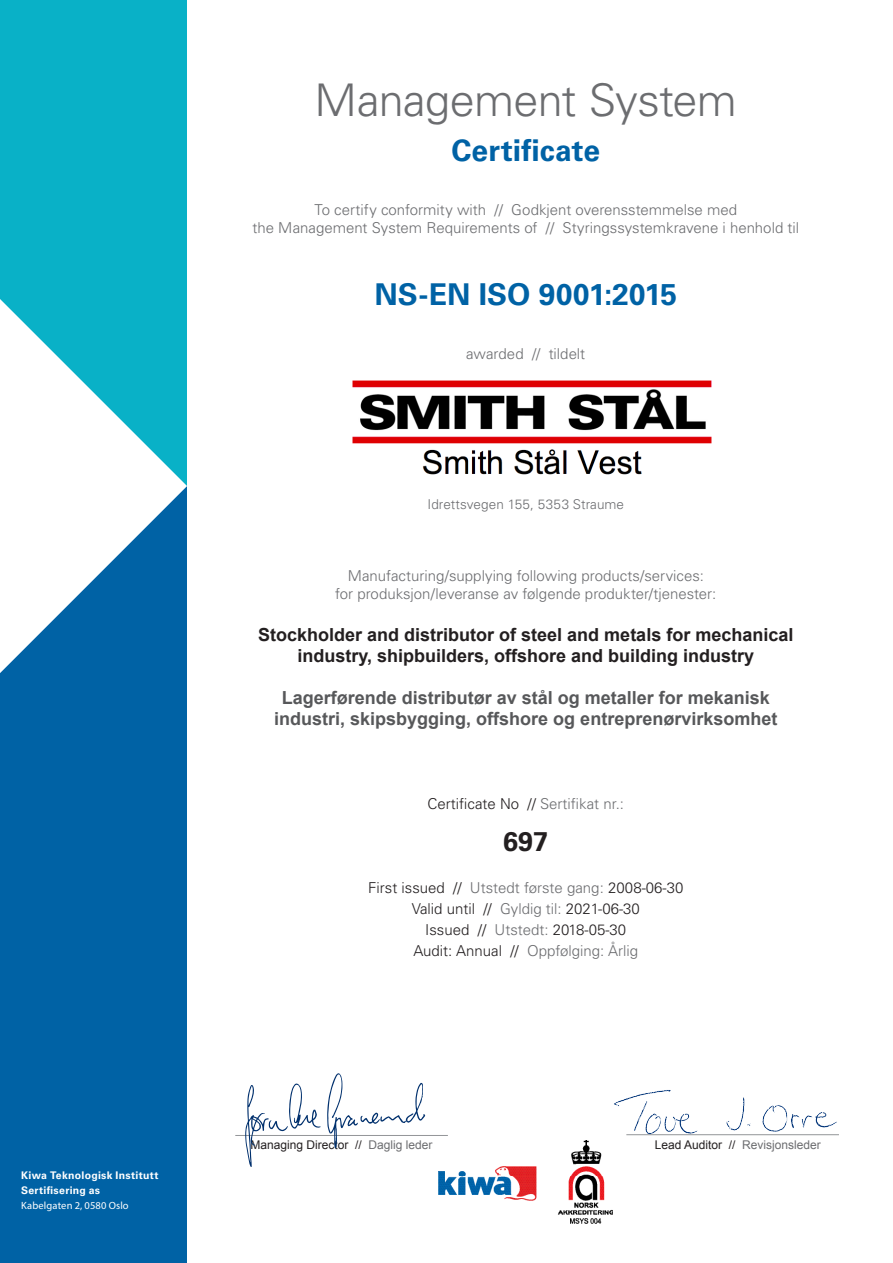
<style>
.page{position:relative;width:893px;height:1263px;background:#fff}
.page>*{position:absolute;margin:0;border:0;box-sizing:border-box;transform-origin:0 0}
.certificate_title{font:300 45px "Univers LT Std";letter-spacing:-.015em;color:#6c6d70}
.certificate{font:700 30px "Univers LT Std";letter-spacing:.005em;color:#0062a5}
.t1{font:700 27px "Univers LT Std";color:#231f20}
.t2{font:700 18px "Arial";color:#231f20}
.t3{font:700 18px "Arial";color:#57585a}
.explanation_text{font:300 15px "Univers LT Std";color:#6c6d70}
.t4{font:300 15px "Univers LT Std";color:#231f20}
.explanation_text-2{font:300 13.5px "Univers LT Std";letter-spacing:.005em;color:#6c6d70}
.t5{font:12px "Arial";color:#231f20}
.t6{font:12px "Arial";color:#6c6d70}
.t7{font:700 10.5px/15px "Univers LT Std";letter-spacing:.025em;color:#fff}
.t8{font:10.5px "Myriad Pro";letter-spacing:.015em;color:#fff}
.s1{color:#6c6d70}
.s2{color:#231f20}
</style>
<div class="page">
<div style="left:0;top:486px;width:187px;height:777px;background:#0062a5"></div>
<div style="left:0;top:0;width:187px;height:486px;background:#09b1c7"></div>
<svg style="left:0;top:299px;width:187px;height:374px;fill:#fff"></svg>
<img style="left:614px;top:1090px;width:223px;height:44px">
<hr style="left:235px;top:1135px;width:213px;height:1px;background:#939598">
<hr style="left:626px;top:1134px;width:213px;height:1px;background:#939598">
<img style="left:439px;top:1140px;width:174px;height:83px">
<svg style="left:327px;top:1073px;width:98px;height:75px"></svg>
<svg style="left:245px;top:1083px;width:76px;height:84px"></svg>
<img style="left:352px;top:380px;width:360px;height:95px">
<p class="t7" style="left:21px;top:1168px;width:139px">Kiwa Teknologisk Institutt<br>Sertifisering as</p>
<p class="t8" style="left:21px;top:1199px;width:109px">Kabelgaten 2, 0580 Oslo</p>
<p class="certificate_title" style="left:315px;top:72px;width:424px">Management System</p>
<p class="certificate" style="left:451px;top:132px;width:150px">Certificate</p>
<p class="explanation_text" style="left:314px;top:200px;width:424px">To certify conformity with // Godkjent overensstemmelse med</p>
<p class="explanation_text" style="left:252px;top:218px;width:548px">the Management System Requirements of // Styringssystemkravene i henhold til</p>
<p class="certificate" style="left:374px;top:276px;width:304px">NS-EN ISO 9001:2015</p>
<p class="explanation_text" style="left:466px;top:344px;width:120px">awarded // tildelt</p>
<p class="explanation_text-2" style="left:427px;top:496px;width:198px">Idrettsvegen 155, 5353 Straume</p>
<p class="explanation_text" style="left:348px;top:566px;width:358px">Manufacturing/supplying following products/services:</p>
<p class="explanation_text" style="left:335px;top:584px;width:383px">for produksjon/leveranse av følgende produkter/tjenester:</p>
<p class="t2" style="left:258px;top:621px;width:537px">Stockholder and distributor of steel and metals for mechanical</p>
<p class="t2" style="left:297px;top:642px;width:458px">industry, shipbuilders, offshore and building industry</p>
<p class="t3" style="left:282px;top:684px;width:490px">Lagerførende distributør av stål og metaller for mekanisk</p>
<p class="t3" style="left:274px;top:705px;width:505px">industri, skipsbygging, offshore og entreprenørvirksomhet</p>
<p class="t4" style="left:428px;top:794px;width:198px">Certificate No // <span class="s1">Sertifikat nr.:</span></p>
<p class="t1" style="left:503px;top:825px;width:47px">697</p>
<p class="t4" style="left:368px;top:878px;width:317px">First issued // <span class="s1">Utstedt første gang:</span> 2008-06-30</p>
<p class="t4" style="left:412px;top:899px;width:230px">Valid until // <span class="s1">Gyldig til:</span> 2021-06-30</p>
<p class="t4" style="left:425px;top:920px;width:202px">Issued // <span class="s1">Utstedt:</span> 2018-05-30</p>
<p class="explanation_text" style="left:414px;top:941px;width:226px"><span class="s2">Audit: Annual //</span> Oppfølging: Årlig</p>
<p class="t5" style="left:251px;top:1136px;width:184px">Managing Director // <span class="s1">Daglig leder</span></p>
<p class="t6" style="left:655px;top:1136px;width:168px"><span class="s2">Lead Auditor //</span> Revisjonsleder</p>
</div>
